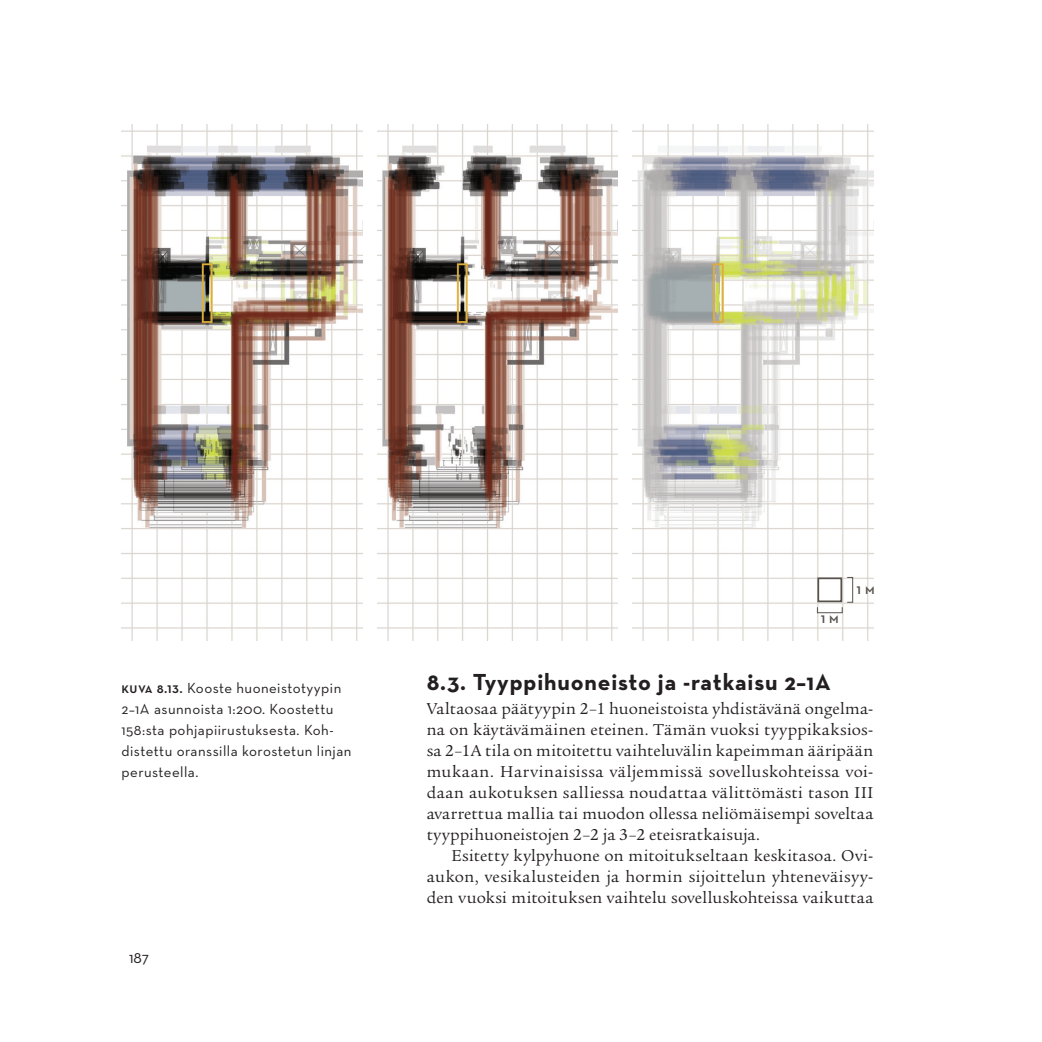
<style>
.page{position:relative;width:1042px;height:1042px;background:#fff}
.page>*{position:absolute;margin:0;border:0;box-sizing:border-box;transform-origin:0 0}
.Väliotsikko{font:700 23.62px "Neutraface Text";letter-spacing:.035em;color:#231f20}
.LEIPÄTEKSTI_EI_SIS{font:17.15px/21px "Legacy Serif Std";letter-spacing:.005em;color:#231f20;text-align:justify}
.LEIPÄTEKSTI{font:17.15px/21px "Legacy Serif Std";letter-spacing:.015em;color:#231f20;text-align:justify}
.t1{font:16.1px "Neutraface Text";color:#231f20}
.Kuvateksti{font:14.88px/21px "Neutraface Text";letter-spacing:.03em;color:#231f20}
.Diagrammi_teksti_-_P{font:600 14.88px "Neutraface Text";color:#57524c}
.s1{font-weight:600}
</style>
<div class="page">
<img style="left:122px;top:124px;width:240px;height:516px">
<img style="left:377px;top:124px;width:241px;height:516px">
<img style="left:632px;top:124px;width:241px;height:516px">
<img style="left:122px;top:125px;width:240px;height:463px">
<img style="left:377px;top:125px;width:241px;height:463px">
<img style="left:632px;top:125px;width:241px;height:463px">
<svg style="left:817px;top:577px;width:36px;height:36px"></svg>
<p class="Diagrammi_teksti_-_P" style="left:821px;top:609px;width:20px">1 m</p>
<p class="Diagrammi_teksti_-_P" style="left:856px;top:579px;width:20px">1 m</p>
<p class="Kuvateksti" style="left:122px;top:677px;width:231px"><span class="s1">kuva 8.13.</span> Kooste huoneistotyypin<br>2–1A asunnoista 1:200. Koostettu<br>158:sta pohjapiirustuksesta. Koh&shy;distettu oranssilla korostetun linjan perusteella.</p>
<p class="Väliotsikko" style="left:427px;top:666px;width:406px">8.3. Tyyppihuoneisto ja -ratkaisu 2–1A</p>
<p class="LEIPÄTEKSTI_EI_SIS" style="left:427px;top:698px;width:448px">Valtaosaa päätyypin 2–1 huoneistoista yhdistävänä ongelma&shy;na on käytävämäinen eteinen. Tämän vuoksi tyyppikaksios&shy;sa 2–1A tila on mitoitettu vaihteluvälin kapeimman ääripään mukaan. Harvinaisissa väljemmissä sovelluskohteissa voi&shy;daan aukotuksen salliessa noudattaa välittömästi tason III avarrettua mallia tai muodon ollessa neliömäisempi soveltaa tyyppihuoneistojen 2–2 ja 3–2 eteisratkaisuja.</p>
<p class="LEIPÄTEKSTI" style="left:427px;top:845px;width:448px;text-indent:25px">Esitetty kylpyhuone on mitoitukseltaan keskitasoa. Ovi&shy;aukon, vesikalusteiden ja hormin sijoittelun yhteneväisyy&shy;den vuoksi mitoituksen vaihtelu sovelluskohteissa vaikuttaa</p>
<p class="t1" style="left:129px;top:947px;width:22px">187</p>
</div>
